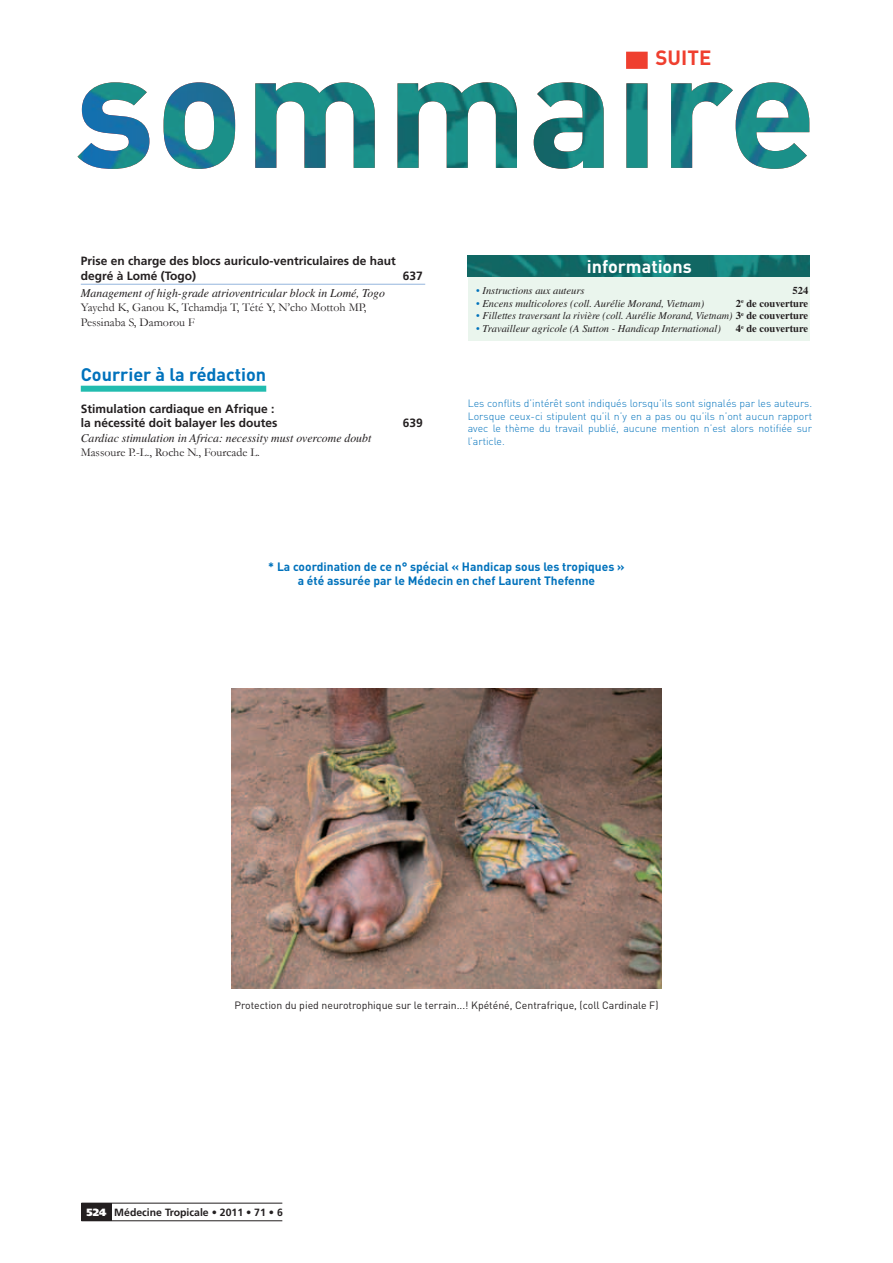
<style>
.page{position:relative;width:893px;height:1263px;background:#fff}
.page>*{position:absolute;margin:0;border:0;box-sizing:border-box;transform-origin:0 0}
.t1{font:700 20.4px "DIN";color:#ef3f2f}
.t2{font:700 18px "DIN";color:#0072bc}
.t3{font:700 18px "DIN";color:#fff}
.t4{font:700 12px/14.4px "Frutiger";color:#231f20}
.t5{font:italic 12px "Times";color:#231f20}
.t6{font:700 12px/14.4px "DIN";color:#0072bc;text-align:center}
.t7{font:12px/14.4px "Garamond";color:#231f20}
.t8{font:300 10.5px/12.6px "DIN";color:#0072bc;text-align:justify}
.t9{font:italic 10.5px "Times";color:#231f20}
.t10{font:10.5px "DIN";color:#231f20}
.t11{font:700 10.5px "Times";color:#231f20}
.t12{font:700 10.5px "Frutiger";color:#231f20}
.s1{font-style:normal;color:#0072bc}
.s2{font-weight:700;font-style:normal}
.s3{font-weight:900;color:#fff}
</style>
<div class="page">
<hr style="left:81px;top:1203px;width:201px;height:1px;background:#231f20">
<hr style="left:81px;top:1220px;width:201px;height:1px;background:#231f20">
<div style="left:81px;top:1203px;width:31px;height:17px;background:#231f20"></div>
<hr style="left:81px;top:284px;width:344px;height:1px;background:#95b5de">
<div style="left:81px;top:386px;width:185px;height:6px;background:#22bcaf"></div>
<div style="left:468px;top:258px;width:341px;height:83px;background:#eaf5ed"></div>
<img style="left:468px;top:256px;width:341px;height:21px">
<img style="left:231px;top:689px;width:431px;height:300px">
<svg style="left:626px;top:52px;width:22px;height:17px"></svg>
<img style="left:78px;top:82px;width:731px;height:87px">
<h1 class="t1" style="left:655px;top:44px;width:57px">SUITE</h1>
<p class="t4" style="left:81px;top:254px;width:317px">Prise en charge des blocs auriculo-ventriculaires de haut degré à Lomé (Togo)</p>
<p class="t4" style="left:403px;top:268px;width:22px">637</p>
<p class="t5" style="left:81px;top:286px;width:306px">Management of high-grade atrioventricular block in Lomé, Togo</p>
<p class="t7" style="left:81px;top:300px;width:287px">Yayehd K, Ganou K, Tchamdja T, Tété Y, N’cho Mottoh MP,<br>Pessinaba S, Damorou F</p>
<h2 class="t2" style="left:81px;top:363px;width:187px">Courrier à la rédaction</h2>
<p class="t4" style="left:81px;top:401px;width:198px">Stimulation cardiaque en Afrique : la nécessité doit balayer les doutes</p>
<p class="t5" style="left:81px;top:431px;width:292px">Cardiac stimulation in Africa: necessity must overcome doubt</p>
<p class="t7" style="left:81px;top:445px;width:181px">Massoure P.-L., Roche N., Fourcade L.</p>
<p class="t4" style="left:403px;top:416px;width:22px">639</p>
<h2 class="t3" style="left:587px;top:255px;width:106px">informations</h2>
<p class="t9" style="left:476px;top:285px;width:110px"><span class="s1">•</span> Instructions aux auteurs</p>
<p class="t11" style="left:792px;top:284px;width:17px">524</p>
<p class="t9" style="left:476px;top:298px;width:229px"><span class="s1">•</span> Encens multicolores (coll. Aurélie Morand, Vietnam)</p>
<p class="t11" style="left:736px;top:297px;width:74px">2<sup>e</sup> de couverture</p>
<p class="t9" style="left:476px;top:310px;width:333px"><span class="s1">•</span> Fillettes traversant la rivière (coll. Aurélie Morand, Vietnam) <span class="s2">3</span><sup>e</sup> <span class="s2">de couverture</span></p>
<p class="t9" style="left:476px;top:323px;width:246px"><span class="s1">•</span> Travailleur agricole (A Sutton - Handicap International)</p>
<p class="t11" style="left:736px;top:322px;width:74px">4<sup>e</sup> de couverture</p>
<p class="t8" style="left:468px;top:397px;width:346px">Les conflits d’intérêt sont indiqués lorsqu’ils sont signalés par les auteurs.<br>Lorsque ceux-ci stipulent qu’il n’y en a pas ou qu’ils n’ont aucun rapport avec le thème du travail publié, aucune mention n’est alors notifiée sur l’article.</p>
<p class="t6" style="left:268px;top:558px;width:358px">* La coordination de ce n° spécial « Handicap sous les tropiques » a été assurée par le Médecin en chef Laurent Thefenne</p>
<p class="t10" style="left:234px;top:999px;width:426px">Protection du pied neurotrophique sur le terrain...! Kpéténé, Centrafrique, (coll Cardinale F)</p>
<p class="t12" style="left:87px;top:1206px;width:198px"><span class="s3">524</span> Médecine Tropicale • 2011 • 71 • 6</p>
</div>
